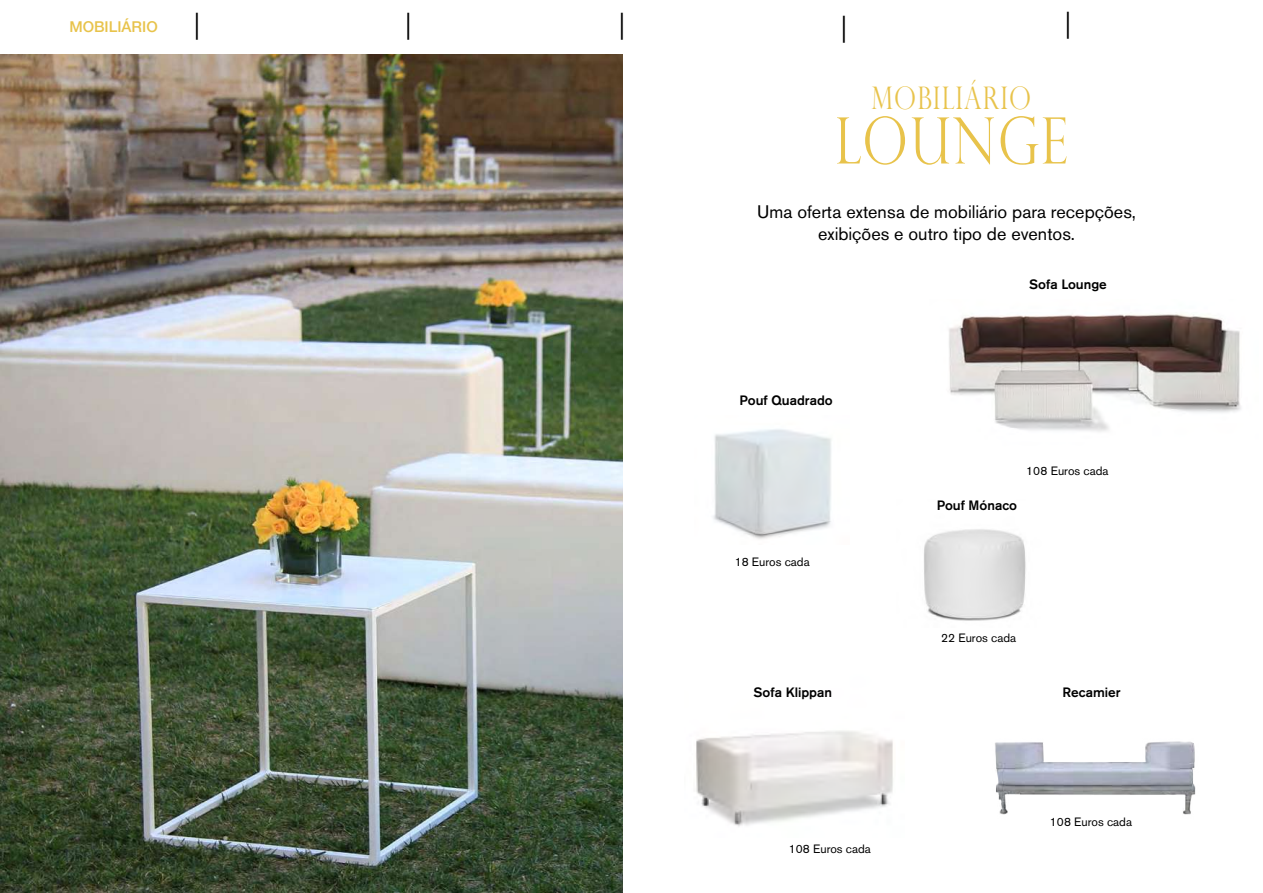
<style>
.page{position:relative;width:1263px;height:893px;background:#fff}
.page>*{position:absolute;margin:0;border:0;box-sizing:border-box;transform-origin:0 0}
.t1{font:300 64.05px "Perpetua Titling";letter-spacing:.04em;color:#e8c34b;scale:.82 1}
.t2{font:300 31.05px "Perpetua Titling";letter-spacing:.04em;color:#e8c34b;scale:.82 1}
.t3{font:27px "Minion Pro";color:#000}
.t4{font:18px/21.6px "Akzidenz Grotesk BE";color:#000;text-align:center}
.t5{font:500 15px "Helvetica Neue";color:#e8c34b}
.t6{font:500 13.5px "Akzidenz Grotesk BE";color:#000}
.t7{font:12px "Akzidenz Grotesk BE";color:#000}
</style>
<div class="page">
<img style="left:0;top:54px;width:622px;height:839px">
<img style="left:713px;top:429px;width:118px;height:110px">
<img style="left:696px;top:731px;width:197px;height:96px">
<img style="left:924px;top:529px;width:102px;height:92px">
<img style="left:995px;top:741px;width:201px;height:74px">
<img style="left:949px;top:314px;width:292px;height:118px">
<p class="t5" style="left:69px;top:18px;width:90px">MOBILIÁRIO</p>
<h3 class="t3" style="left:194px;top:7px;width:9px">|</h3>
<h3 class="t3" style="left:405px;top:7px;width:9px">|</h3>
<h3 class="t3" style="left:618px;top:7px;width:9px">|</h3>
<h3 class="t3" style="left:840px;top:9px;width:9px">|</h3>
<h3 class="t3" style="left:1064px;top:6px;width:9px">|</h3>
<h2 class="t2" style="left:871px;top:80px;width:196px">MOBILIÁRIO</h2>
<h1 class="t1" style="left:835px;top:102px;width:285px">LOUNGE</h1>
<p class="t4" style="left:757px;top:201px;width:380px">Uma oferta extensa de mobiliário para recepções, exibições e outro tipo de eventos.</p>
<p class="t6" style="left:740px;top:392px;width:95px">Pouf Quadrado</p>
<p class="t7" style="left:735px;top:554px;width:76px">18 Euros cada</p>
<p class="t6" style="left:1029px;top:276px;width:79px">Sofa Lounge</p>
<p class="t6" style="left:937px;top:497px;width:82px">Pouf Mónaco</p>
<p class="t7" style="left:1026px;top:464px;width:84px">108 Euros cada</p>
<p class="t7" style="left:941px;top:631px;width:76px">22 Euros cada</p>
<p class="t6" style="left:754px;top:684px;width:80px">Sofa Klippan</p>
<p class="t6" style="left:1062px;top:684px;width:60px">Recamier</p>
<p class="t7" style="left:789px;top:841px;width:84px">108 Euros cada</p>
<p class="t7" style="left:1050px;top:815px;width:84px">108 Euros cada</p>
</div>
